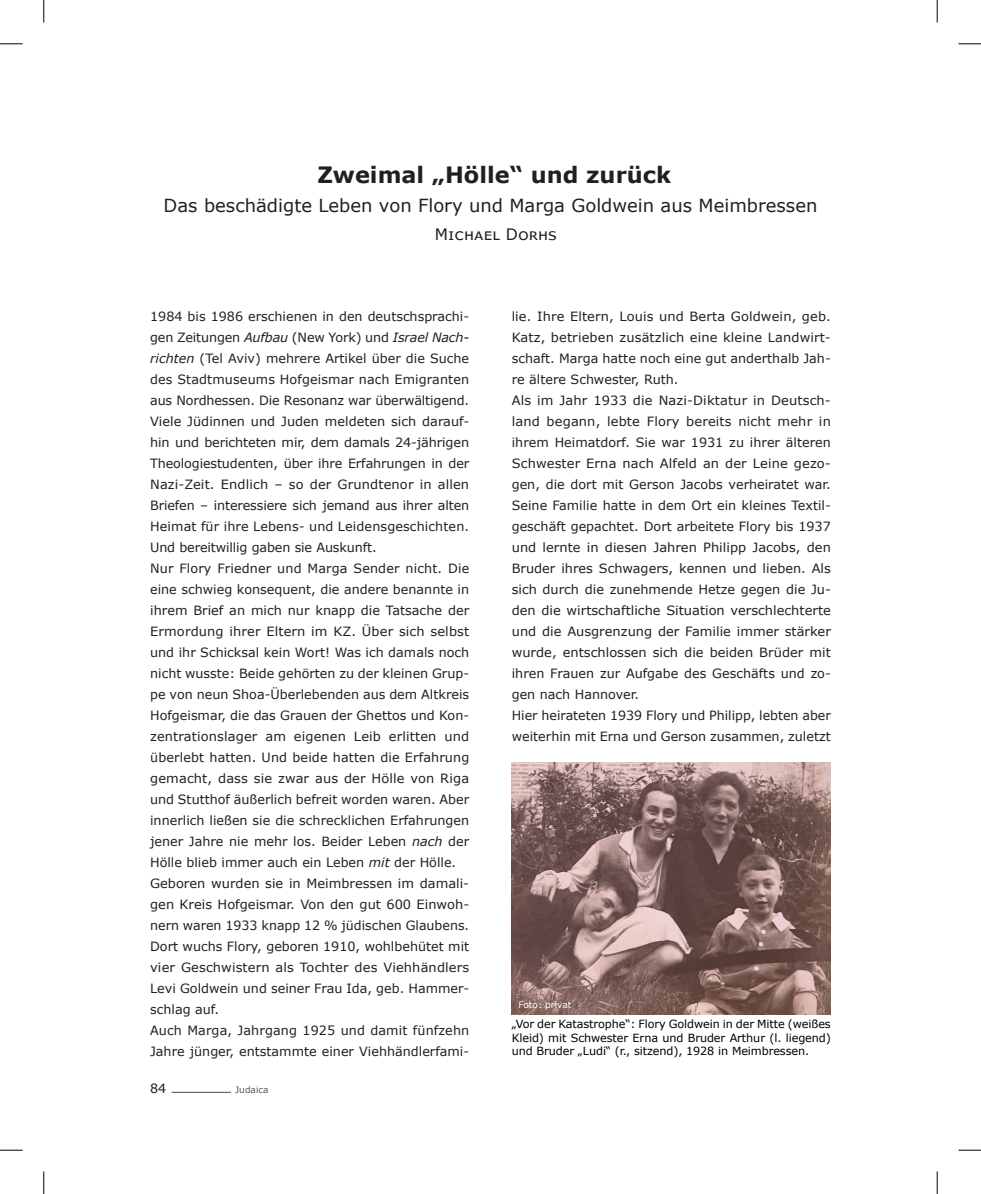
<style>
.page{position:relative;width:981px;height:1194px;background:#fff}
.page>*{position:absolute;margin:0;border:0;box-sizing:border-box;transform-origin:0 0}
.t1{font:700 22.5px "Verdana";color:#231f20}
.t2{font:18px "Verdana";color:#231f20}
.t3{font:15.75px "Verdana";color:#231f20}
.t4{font:12.75px/21px "Verdana";color:#231f20}
.t5{font:11.25px/13.5px "Verdana";letter-spacing:-.01em;color:#000001;text-align:justify}
.t6{font:9px "Verdana";color:#fff}
.t7{font:9px "Verdana";color:#57585a}
.s1{font-style:italic}
</style>
<div class="page">
<hr style="left:171px;top:1091px;width:60px;height:1px;background:#231f20">
<img style="left:511px;top:762px;width:319px;height:251px">
<svg style="left:0;top:44px;width:22px;height:1px"></svg>
<svg style="left:958px;top:44px;width:22px;height:1px"></svg>
<svg style="left:0;top:1149px;width:22px;height:1px"></svg>
<svg style="left:958px;top:1149px;width:22px;height:1px"></svg>
<svg style="left:44px;top:0;width:1px;height:22px"></svg>
<svg style="left:44px;top:1171px;width:1px;height:22px"></svg>
<svg style="left:936px;top:0;width:1px;height:22px"></svg>
<svg style="left:936px;top:1171px;width:1px;height:22px"></svg>
<h1 class="t1" style="left:317px;top:159px;width:355px">Zweimal „Hölle“ und zurück</h1>
<h2 class="t2" style="left:164px;top:193px;width:655px">Das beschädigte Leben von Flory und Marga Goldwein aus Meimbressen</h2>
<p class="t3" style="left:435px;top:223px;width:124px">Michael Dorhs</p>
<p class="t4" style="left:150px;top:305px;width:320px">1984 bis 1986 erschienen in den deutschsprachi&shy;gen Zeitungen <span class="s1">Aufbau</span> (New York) und <span class="s1">Israel Nach&shy;richten</span> (Tel Aviv) mehrere Artikel über die Suche des Stadtmuseums Hofgeismar nach Emigranten aus Nordhessen. Die Resonanz war überwältigend.<br>Viele Jüdinnen und Juden meldeten sich darauf&shy;hin und berichteten mir, dem damals 24-jährigen Theologiestudenten, über ihre Erfahrungen in der Nazi-Zeit. Endlich – so der Grundtenor in allen Briefen – interessiere sich jemand aus ihrer alten Heimat für ihre Lebens- und Leidensgeschichten.<br>Und bereitwillig gaben sie Auskunft.<br>Nur Flory Friedner und Marga Sender nicht. Die eine schwieg konsequent, die andere benannte in ihrem Brief an mich nur knapp die Tatsache der Ermordung ihrer Eltern im KZ. Über sich selbst und ihr Schicksal kein Wort! Was ich damals noch nicht wusste: Beide gehörten zu der kleinen Grup&shy;pe von neun Shoa-Überlebenden aus dem Altkreis Hofgeismar, die das Grauen der Ghettos und Kon&shy;zentrationslager am eigenen Leib erlitten und überlebt hatten. Und beide hatten die Erfahrung gemacht, dass sie zwar aus der Hölle von Riga und Stutthof äußerlich befreit worden waren. Aber innerlich ließen sie die schrecklichen Erfahrungen jener Jahre nie mehr los. Beider Leben <span class="s1">nach</span> der Hölle blieb immer auch ein Leben <span class="s1">mit</span> der Hölle.<br>Geboren wurden sie in Meimbressen im damali&shy;gen Kreis Hofgeismar. Von den gut 600 Einwoh&shy;nern waren 1933 knapp 12 % jüdischen Glaubens.<br>Dort wuchs Flory, geboren 1910, wohlbehütet mit vier Geschwistern als Tochter des Viehhändlers Levi Goldwein und seiner Frau Ida, geb. Hammer&shy;schlag auf.<br>Auch Marga, Jahrgang 1925 und damit fünfzehn Jahre jünger, entstammte einer Viehhändlerfami-</p>
<p class="t4" style="left:511px;top:305px;width:320px">lie. Ihre Eltern, Louis und Berta Goldwein, geb.<br>Katz, betrieben zusätzlich eine kleine Landwirt&shy;schaft. Marga hatte noch eine gut anderthalb Jah&shy;re ältere Schwester, Ruth.<br>Als im Jahr 1933 die Nazi-Diktatur in Deutsch&shy;land begann, lebte Flory bereits nicht mehr in ihrem Heimatdorf. Sie war 1931 zu ihrer älteren Schwester Erna nach Alfeld an der Leine gezo&shy;gen, die dort mit Gerson Jacobs verheiratet war.<br>Seine Familie hatte in dem Ort ein kleines Textil&shy;geschäft gepachtet. Dort arbeitete Flory bis 1937 und lernte in diesen Jahren Philipp Jacobs, den Bruder ihres Schwagers, kennen und lieben. Als sich durch die zunehmende Hetze gegen die Ju&shy;den die wirtschaftliche Situation verschlechterte und die Ausgrenzung der Familie immer stärker wurde, entschlossen sich die beiden Brüder mit ihren Frauen zur Aufgabe des Geschäfts und zo&shy;gen nach Hannover.<br>Hier heirateten 1939 Flory und Philipp, lebten aber weiterhin mit Erna und Gerson zusammen, zuletzt</p>
<p class="t7" style="left:235px;top:1083px;width:35px">Judaica</p>
<p class="t6" style="left:518px;top:998px;width:54px">Foto: privat</p>
<p class="t5" style="left:511px;top:1017px;width:320px">„Vor der Katastrophe“: Flory Goldwein in der Mitte (weißes Kleid) mit Schwester Erna und Bruder Arthur (l. liegend) und Bruder „Ludi“ (r., sitzend), 1928 in Meimbressen.</p>
<p class="t4" style="left:150px;top:1077px;width:18px">84</p>
</div>
